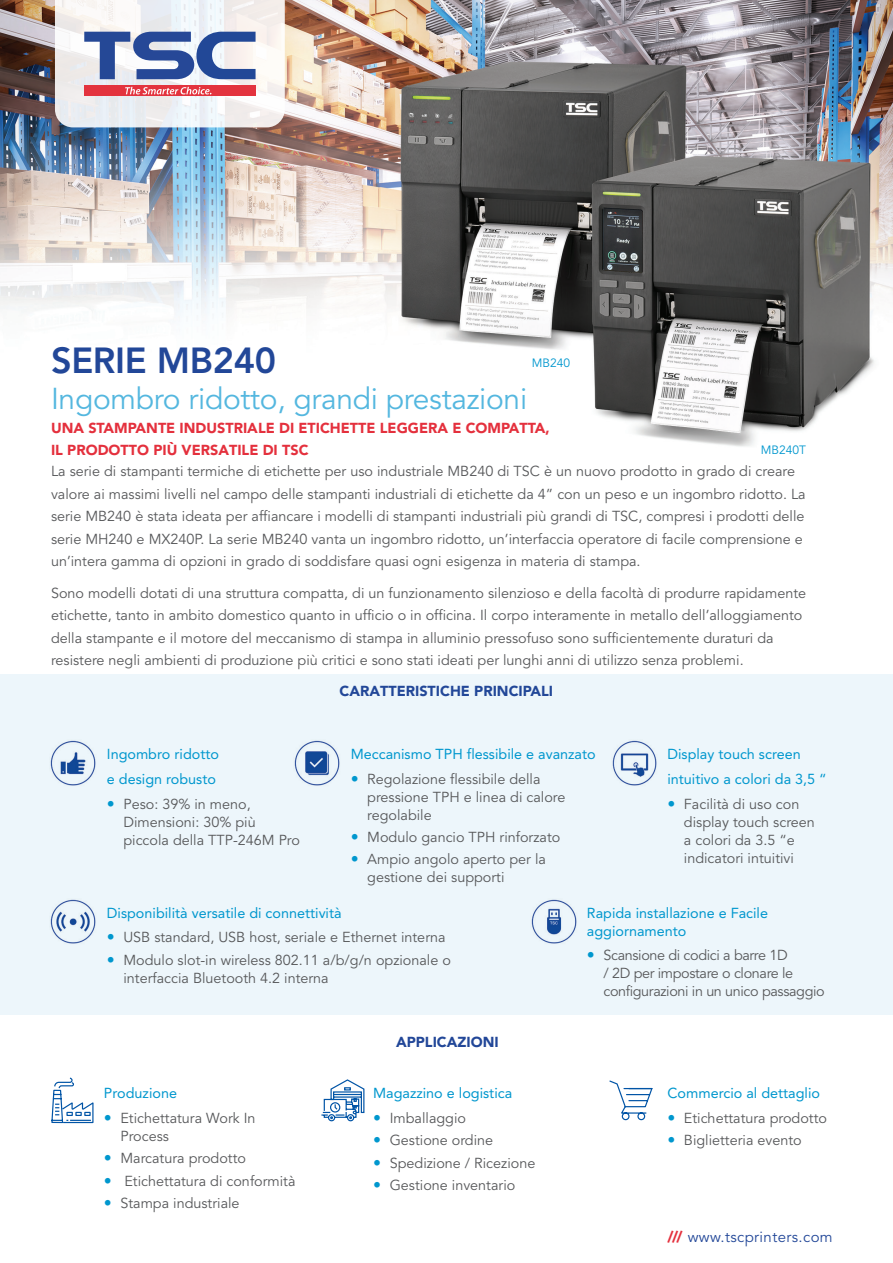
<style>
.page{position:relative;width:893px;height:1263px;background:#fff}
.page>*{position:absolute;margin:0;border:0;box-sizing:border-box;transform-origin:0 0}
.t1{font:800 36px "Avenir";letter-spacing:-.01em;color:#224798}
.t2{font:30px "Avenir";letter-spacing:-.01em;color:#54b7df}
.t3{font:15px "Avenir";letter-spacing:.025em;color:#224798}
.content01{font:14.4px/18px "Avenir";color:#57585a}
.t4{font:14.4px/18px "Avenir";color:#0097ce}
.content01-2{font:14.4px/18px "Avenir";letter-spacing:-.025em;color:#57585a}
.t5{font:900 14.4px/21.6px "Avenir";color:#e4303d}
.t6{font:900 14.4px "Avenir";color:#224798}
.t7{font:12px "Avenir";color:#0097ce}
.s1{font-weight:900;color:#e4303d}
</style>
<div class="page">
<img style="left:0;top:0;width:893px;height:675px">
<svg style="left:55px;top:0;width:230px;height:127px"></svg>
<div style="left:0;top:675px;width:893px;height:340px;background:#edf6fb"></div>
<img style="left:50px;top:740px;width:46px;height:46px">
<img style="left:294px;top:740px;width:46px;height:46px">
<img style="left:612px;top:740px;width:45px;height:46px">
<img style="left:50px;top:899px;width:46px;height:45px">
<img style="left:531px;top:899px;width:46px;height:45px">
<svg style="left:51px;top:1077px;width:43px;height:47px"></svg>
<svg style="left:321px;top:1079px;width:44px;height:43px"></svg>
<svg style="left:609px;top:1080px;width:44px;height:41px"></svg>
<p class="t1" style="left:51px;top:334px;width:226px">SERIE MB240</p>
<p class="t2" style="left:51px;top:376px;width:478px">Ingombro ridotto, grandi prestazioni</p>
<p class="t7" style="left:532px;top:354px;width:40px">MB240</p>
<h3 class="t5" style="left:51px;top:418px;width:500px">UNA STAMPANTE INDUSTRIALE DI ETICHETTE LEGGERA E COMPATTA,<br>IL PRODOTTO PIÙ VERSATILE DI TSC</h3>
<p class="t7" style="left:761px;top:441px;width:47px">MB240T</p>
<p class="content01" style="left:51px;top:463px;width:745px">La serie di stampanti termiche di etichette per uso industriale MB240 di TSC è un nuovo prodotto in grado di creare</p>
<p class="content01" style="left:51px;top:485px;width:756px">valore ai massimi livelli nel campo delle stampanti industriali di etichette da 4” con un peso e un ingombro ridotto. La</p>
<p class="content01" style="left:51px;top:508px;width:755px">serie MB240 è stata ideata per affiancare i modelli di stampanti industriali più grandi di TSC, compresi i prodotti delle</p>
<p class="content01" style="left:51px;top:530px;width:753px">serie MH240 e MX240P. La serie MB240 vanta un ingombro ridotto, un’interfaccia operatore di facile comprensione e</p>
<p class="content01" style="left:51px;top:553px;width:591px">un’intera gamma di opzioni in grado di soddisfare quasi ogni esigenza in materia di stampa.</p>
<p class="content01" style="left:51px;top:584px;width:757px">Sono modelli dotati di una struttura compatta, di un funzionamento silenzioso e della facoltà di produrre rapidamente</p>
<p class="content01" style="left:51px;top:607px;width:753px">etichette, tanto in ambito domestico quanto in ufficio o in officina. Il corpo interamente in metallo dell’alloggiamento</p>
<p class="content01" style="left:51px;top:629px;width:724px">della stampante e il motore del meccanismo di stampa in alluminio pressofuso sono sufficientemente duraturi da</p>
<p class="content01" style="left:51px;top:652px;width:694px">resistere negli ambienti di produzione più critici e sono stati ideati per lunghi anni di utilizzo senza problemi.</p>
<h4 class="t6" style="left:340px;top:681px;width:215px">CARATTERISTICHE PRINCIPALI</h4>
<h5 class="t4" style="left:351px;top:746px;width:246px">Meccanismo TPH flessibile e avanzato</h5>
<p class="content01" style="left:367px;top:770px;width:200px">Regolazione flessibile della pressione TPH e linea di calore regolabile</p>
<p class="content01" style="left:367px;top:829px;width:195px">Modulo gancio TPH rinforzato</p>
<p class="content01" style="left:367px;top:851px;width:180px">Ampio angolo aperto per la gestione dei supporti</p>
<h5 class="t4" style="left:587px;top:904px;width:183px">Rapida installazione e Facile aggiornamento</h5>
<p class="content01-2" style="left:603px;top:947px;width:223px">Scansione di codici a barre 1D<br>/ 2D per impostare o clonare le configurazioni in un unico passaggio</p>
<h5 class="t4" style="left:107px;top:746px;width:114px">Ingombro ridotto</h5>
<h5 class="t4" style="left:107px;top:770px;width:111px">e design robusto</h5>
<p class="content01" style="left:123px;top:795px;width:178px">Peso: 39% in meno,<br>Dimensioni: 30% più piccola della TTP-246M Pro</p>
<h5 class="t4" style="left:667px;top:746px;width:135px">Display touch screen</h5>
<h5 class="t4" style="left:667px;top:770px;width:161px">intuitivo a colori da 3,5 “</h5>
<p class="content01" style="left:684px;top:795px;width:132px">Facilità di uso con display touch screen a colori da 3.5 “e indicatori intuitivi</p>
<h5 class="t4" style="left:107px;top:904px;width:236px">Disponibilità versatile di connettività</h5>
<p class="content01" style="left:123px;top:929px;width:324px">USB standard, USB host, seriale e Ethernet interna</p>
<p class="content01" style="left:123px;top:951px;width:329px">Modulo slot-in wireless 802.11 a/b/g/n opzionale o interfaccia Bluetooth 4.2 interna</p>
<h5 class="t4" style="left:104px;top:1085px;width:75px">Produzione</h5>
<p class="content01" style="left:120px;top:1109px;width:137px">Etichettatura Work In<br>Process</p>
<p class="content01" style="left:120px;top:1150px;width:127px">Marcatura prodotto</p>
<p class="content01" style="left:124px;top:1172px;width:173px">Etichettatura di conformità</p>
<p class="content01" style="left:120px;top:1194px;width:121px">Stampa industriale</p>
<p class="t6" style="left:396px;top:1031px;width:104px">APPLICAZIONI</p>
<h5 class="t4" style="left:373px;top:1085px;width:140px">Magazzino e logistica</h5>
<p class="content01" style="left:390px;top:1109px;width:78px">Imballaggio</p>
<p class="content01" style="left:390px;top:1132px;width:105px">Gestione ordine</p>
<p class="content01" style="left:390px;top:1154px;width:147px">Spedizione / Ricezione</p>
<p class="content01" style="left:390px;top:1176px;width:127px">Gestione inventario</p>
<h5 class="t4" style="left:667px;top:1085px;width:154px">Commercio al dettaglio</h5>
<p class="content01" style="left:684px;top:1109px;width:145px">Etichettatura prodotto</p>
<p class="content01" style="left:684px;top:1132px;width:119px">Biglietteria evento</p>
<p class="t3" style="left:667px;top:1225px;width:167px"><span class="s1">///</span> www.tscprinters.com</p>
</div>
